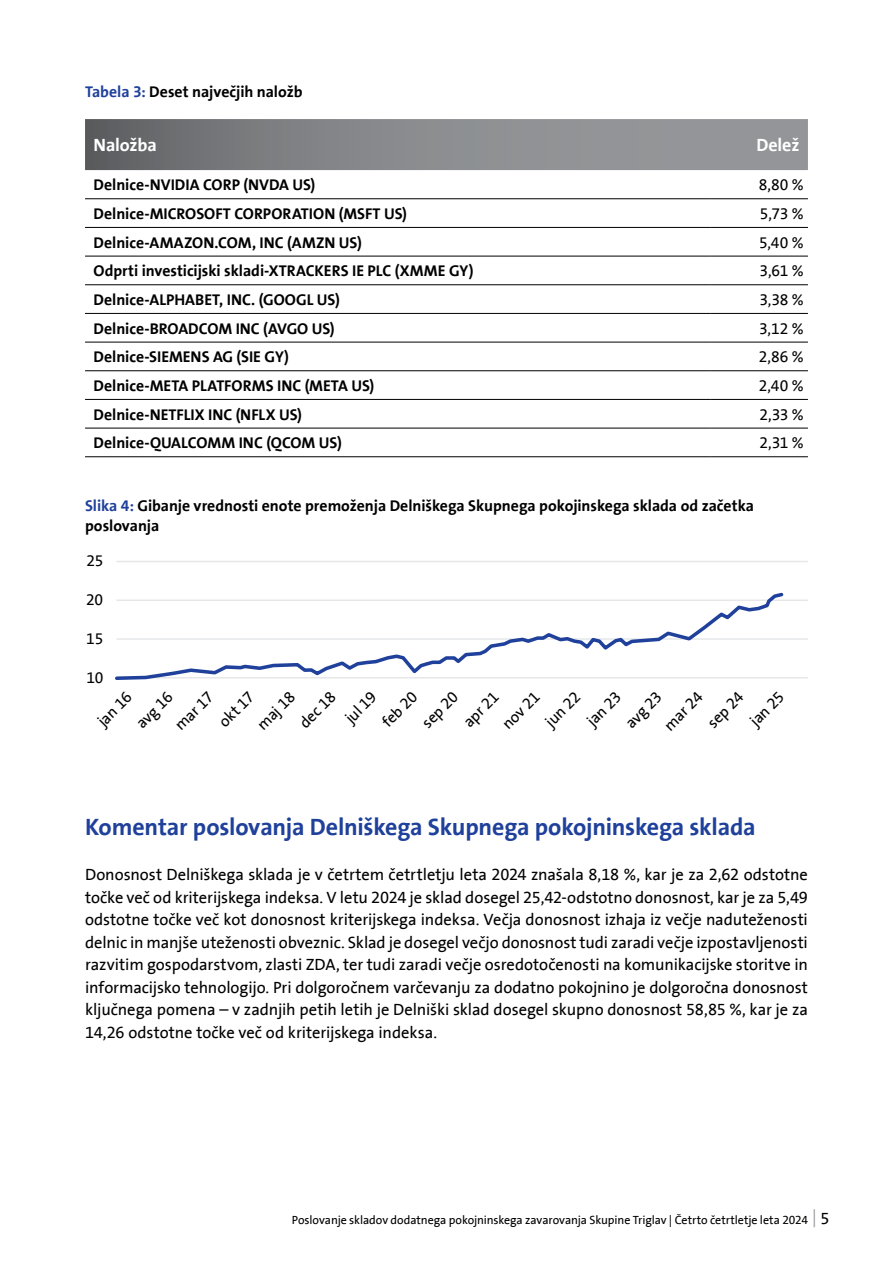
<style>
.page{position:relative;width:893px;height:1263px;background:#fff}
.page>*{position:absolute;margin:0;border:0;box-sizing:border-box;transform-origin:0 0}
.t1{font:700 24px "Triglav The Sans";letter-spacing:-.01em;color:#20419b}
.t2{font:700 18px "Triglav The Sans";letter-spacing:-.01em;color:#fff}
.t3{font:16.5px/22.5px "Triglav The Sans";letter-spacing:-.005em;color:#000;text-align:justify}
.t4{font:700 15.75px/19.5px "Triglav The Sans";color:#000}
.t5{font:15.75px "Triglav The Sans";letter-spacing:-.02em;color:#000}
.t6{font:12px "Triglav The Sans";letter-spacing:-.01em;color:#000}
.s1{color:#20419b}
.s2{font-size:16.5px}
</style>
<div class="page">
<svg style="left:814px;top:1209px;width:1px;height:18px"></svg>
<svg style="left:85px;top:119px;width:723px;height:51px;background:#848689"></svg>
<hr style="left:85px;top:198px;width:625px;height:1px;background:#000">
<hr style="left:710px;top:198px;width:98px;height:1px;background:#000">
<hr style="left:85px;top:227px;width:625px;height:1px;background:#000">
<hr style="left:710px;top:227px;width:98px;height:1px;background:#000">
<hr style="left:85px;top:256px;width:625px;height:1px;background:#000">
<hr style="left:710px;top:256px;width:98px;height:1px;background:#000">
<hr style="left:85px;top:284px;width:625px;height:1px;background:#000">
<hr style="left:710px;top:284px;width:98px;height:1px;background:#000">
<hr style="left:85px;top:313px;width:625px;height:1px;background:#000">
<hr style="left:710px;top:313px;width:98px;height:1px;background:#000">
<hr style="left:85px;top:342px;width:625px;height:1px;background:#000">
<hr style="left:710px;top:342px;width:98px;height:1px;background:#000">
<hr style="left:85px;top:370px;width:625px;height:1px;background:#000">
<hr style="left:710px;top:370px;width:98px;height:1px;background:#000">
<hr style="left:85px;top:399px;width:625px;height:1px;background:#000">
<hr style="left:710px;top:399px;width:98px;height:1px;background:#000">
<hr style="left:85px;top:428px;width:625px;height:1px;background:#000">
<hr style="left:710px;top:428px;width:98px;height:1px;background:#000">
<hr style="left:85px;top:456px;width:625px;height:1px;background:#000">
<hr style="left:710px;top:456px;width:98px;height:1px;background:#000">
<hr style="left:117px;top:561px;width:691px;height:1px;background:#e6e7e8">
<hr style="left:117px;top:599px;width:691px;height:2px;background:#e6e7e8">
<hr style="left:117px;top:638px;width:691px;height:2px;background:#e6e7e8">
<hr style="left:117px;top:677px;width:691px;height:1px;background:#e6e7e8">
<svg style="left:115px;top:592px;width:671px;height:88px"></svg>
<p class="t4" style="left:85px;top:82px;width:219px"><span class="s1">Tabela 3:</span> Deset največjih naložb</p>
<p class="t2" style="left:94px;top:135px;width:65px">Naložba</p>
<p class="t2" style="left:756px;top:135px;width:45px">Delež</p>
<p class="t4" style="left:94px;top:175px;width:223px">Delnice-NVIDIA CORP (NVDA US)</p>
<p class="t5" style="left:759px;top:176px;width:46px">8,80 %</p>
<p class="t4" style="left:94px;top:204px;width:315px">Delnice-MICROSOFT CORPORATION (MSFT US)</p>
<p class="t5" style="left:760px;top:205px;width:45px">5,73 %</p>
<p class="t4" style="left:94px;top:233px;width:270px">Delnice-AMAZON.COM, INC (AMZN US)</p>
<p class="t5" style="left:759px;top:234px;width:46px">5,40 %</p>
<p class="t4" style="left:94px;top:261px;width:381px">Odprti investicijski skladi-XTRACKERS IE PLC (XMME GY)</p>
<p class="t5" style="left:760px;top:262px;width:46px">3,61 %</p>
<p class="t4" style="left:94px;top:290px;width:248px">Delnice-ALPHABET, INC. (GOOGL US)</p>
<p class="t5" style="left:759px;top:291px;width:46px">3,38 %</p>
<p class="t4" style="left:94px;top:319px;width:243px">Delnice-BROADCOM INC (AVGO US)</p>
<p class="t5" style="left:759px;top:320px;width:46px">3,12 %</p>
<p class="t4" style="left:94px;top:347px;width:197px">Delnice-SIEMENS AG (SIE GY)</p>
<p class="t5" style="left:759px;top:348px;width:46px">2,86 %</p>
<p class="t4" style="left:94px;top:376px;width:282px">Delnice-META PLATFORMS INC (META US)</p>
<p class="t5" style="left:759px;top:377px;width:46px">2,40 %</p>
<p class="t4" style="left:94px;top:405px;width:210px">Delnice-NETFLIX INC (NFLX US)</p>
<p class="t5" style="left:760px;top:406px;width:46px">2,33 %</p>
<p class="t4" style="left:94px;top:433px;width:250px">Delnice-QUALCOMM INC (QCOM US)</p>
<p class="t5" style="left:759px;top:434px;width:46px">2,31 %</p>
<p class="t4" style="left:85px;top:496px;width:670px"><span class="s1">Slika 4:</span> Gibanje vrednosti enote premoženja Delniškega Skupnega pokojinskega sklada od začetka poslovanja</p>
<p class="t5" style="left:86px;top:552px;width:18px">25</p>
<p class="t5" style="left:86px;top:591px;width:19px">20</p>
<p class="t5" style="left:86px;top:630px;width:19px">15</p>
<p class="t5" style="left:86px;top:669px;width:18px">10</p>
<p class="t5" style="left:94px;top:717px;width:43px;rotate:-45deg">jan 16</p>
<p class="t5" style="left:133px;top:720px;width:46px;rotate:-45deg">avg 16</p>
<p class="t5" style="left:171px;top:721px;width:49px;rotate:-45deg">mar 17</p>
<p class="t5" style="left:215px;top:718px;width:44px;rotate:-45deg">okt 17</p>
<p class="t5" style="left:254px;top:721px;width:48px;rotate:-45deg">maj 18</p>
<p class="t5" style="left:296px;top:719px;width:46px;rotate:-45deg">dec 18</p>
<p class="t5" style="left:341px;top:714px;width:39px;rotate:-45deg">jul 19</p>
<p class="t5" style="left:379px;top:718px;width:44px;rotate:-45deg">feb 20</p>
<p class="t5" style="left:418px;top:719px;width:45px;rotate:-45deg">sep 20</p>
<p class="t5" style="left:460px;top:718px;width:44px;rotate:-45deg">apr 21</p>
<p class="t5" style="left:499px;top:720px;width:47px;rotate:-45deg">nov 21</p>
<p class="t5" style="left:542px;top:718px;width:44px;rotate:-45deg">jun 22</p>
<p class="t5" style="left:583px;top:717px;width:43px;rotate:-45deg">jan 23</p>
<p class="t5" style="left:622px;top:719px;width:46px;rotate:-45deg">avg 23</p>
<p class="t5" style="left:661px;top:722px;width:49px;rotate:-45deg">mar 24</p>
<p class="t5" style="left:704px;top:719px;width:45px;rotate:-45deg">sep 24</p>
<p class="t5" style="left:746px;top:717px;width:43px;rotate:-45deg">jan 25</p>
<h1 class="t1" style="left:85px;top:813px;width:672px">Komentar poslovanja Delniškega Skupnega pokojninskega sklada</h1>
<p class="t3" style="left:85px;top:864px;width:724px">Donosnost Delniškega sklada je v četrtem četrtletju leta 2024 znašala 8,18 %, kar je za 2,62 odstotne točke več od kriterijskega indeksa. V letu 2024 je sklad dosegel 25,42-odstotno donosnost, kar je za 5,49 odstotne točke več kot donosnost kriterijskega indeksa. Večja donosnost izhaja iz večje naduteženosti delnic in manjše uteženosti obveznic. Sklad je dosegel večjo donosnost tudi zaradi večje izpostavljenosti razvitim gospodarstvom, zlasti ZDA, ter tudi zaradi večje osredotočenosti na komunikacijske storitve in informacijsko tehnologijo. Pri dolgoročnem varčevanju za dodatno pokojnino je dolgoročna donosnost ključnega pomena – v zadnjih petih letih je Delniški sklad dosegel skupno donosnost 58,85 %, kar je za 14,26 odstotne točke več od kriterijskega indeksa.</p>
<p class="t6" style="left:292px;top:1213px;width:539px">Poslovanje skladov dodatnega pokojninskega zavarovanja Skupine Triglav | Četrto četrtletje leta 2024 <span class="s2">5</span></p>
</div>
